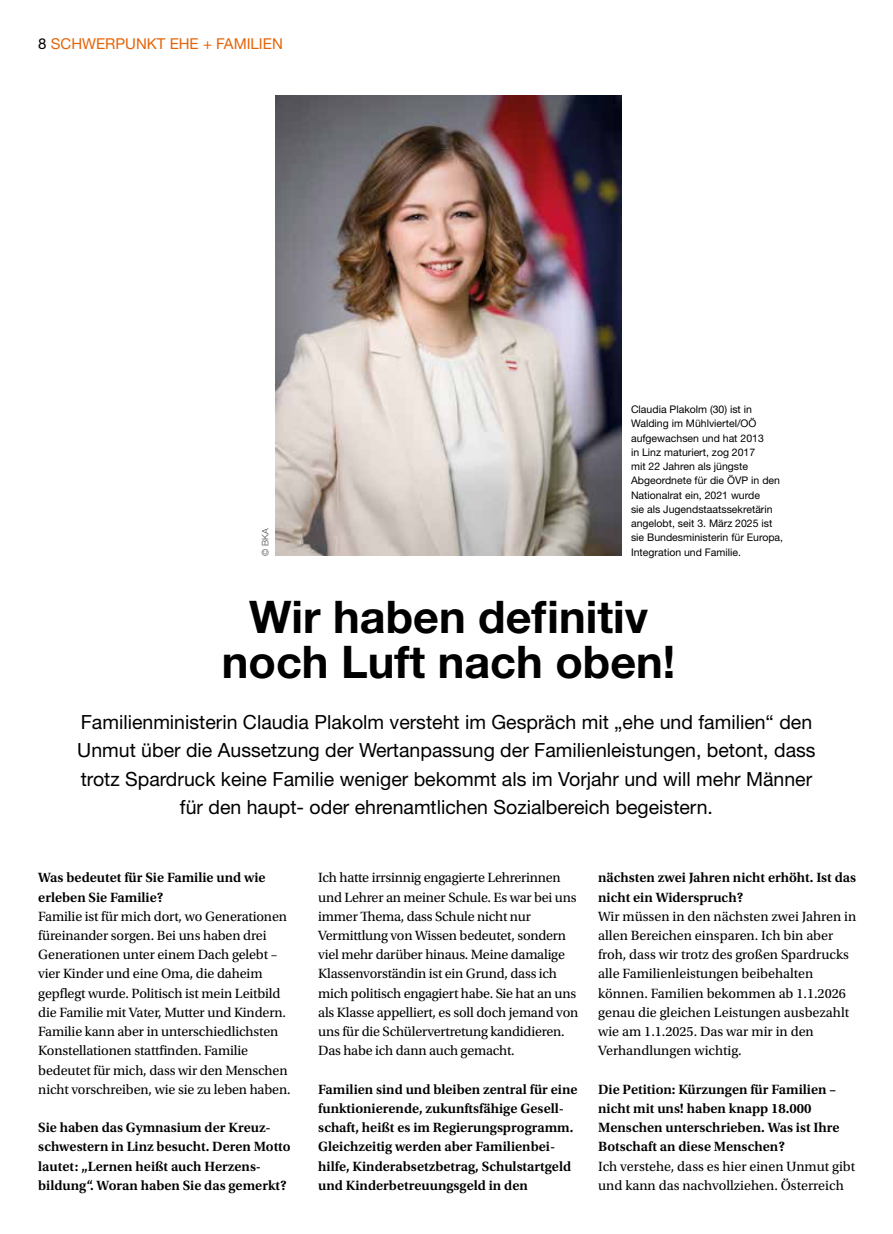
<style>
.page{position:relative;width:893px;height:1234px;background:#fff}
.page>*{position:absolute;margin:0;border:0;box-sizing:border-box;transform-origin:0 0}
.t1{font:700 45px/45px "Helvetica Neue LT Std";color:#000;text-align:center}
.t2{font:19.5px/28.5px "Helvetica Neue LT Std";color:#000;text-align:center}
.t3{font:15px "Helvetica Neue LT Std";color:#e46408}
.t4{font:14.1px/19.2px "Utopia Std";letter-spacing:-.01em;color:#000}
.t5{font:600 14.1px/19.2px "Utopia Std";color:#000}
.t6{font:10.5px/14.2px "Helvetica Neue LT Std";color:#000}
.t7{font:300 9px "Helvetica Neue LT Std";color:#494948}
.s1{color:#000}
</style>
<div class="page">
<img style="left:276px;top:95px;width:345px;height:460px">
<p class="t3" style="left:38px;top:35px;width:246px"><span class="s1">8</span> SCHWERPUNKT EHE + FAMILIEN</p>
<p class="t7" style="left:260px;top:555px;width:29px;rotate:-90deg">© BKA</p>
<p class="t6" style="left:631px;top:402px;width:154px">Claudia Plakolm (30) ist in<br>Walding im Mühlviertel/OÖ aufgewachsen und hat 2013<br>in Linz maturiert, zog 2017<br>mit 22 Jahren als jüngste<br>Abgeordnete für die ÖVP in den<br>Nationalrat ein, 2021 wurde<br>sie als Jugendstaatssekretärin angelobt, seit 3. März 2025 ist sie Bundesministerin für Europa,<br>Integration und Familie.</p>
<h1 class="t1" style="left:222px;top:593px;width:455px">Wir haben definitiv noch Luft nach oben!</h1>
<p class="t2" style="left:77px;top:707px;width:740px">Familienministerin Claudia Plakolm versteht im Gespräch mit „ehe und familien“ den Unmut über die Aussetzung der Wertanpassung der Familienleistungen, betont, dass trotz Spardruck keine Familie weniger bekommt als im Vorjahr und will mehr Männer für den haupt- oder ehrenamtlichen Sozialbereich begeistern.</p>
<p class="t5" style="left:38px;top:868px;width:229px">Was bedeutet für Sie Familie und wie erleben Sie Familie?</p>
<p class="t4" style="left:38px;top:906px;width:254px">Familie ist für mich dort, wo Generationen füreinander sorgen. Bei uns haben drei Generationen unter einem Dach gelebt – vier Kinder und eine Oma, die daheim gepflegt wurde. Politisch ist mein Leitbild die Familie mit Vater, Mutter und Kindern.<br>Familie kann aber in unterschiedlichsten Konstellationen stattfinden. Familie bedeutet für mich, dass wir den Menschen nicht vorschreiben, wie sie zu leben haben.</p>
<p class="t5" style="left:38px;top:1117px;width:254px">Sie haben das Gymnasium der Kreuz&shy;schwestern in Linz besucht. Deren Motto lautet: „Lernen heißt auch Herzens&shy;bildung“. Woran haben Sie das gemerkt?</p>
<p class="t4" style="left:318px;top:868px;width:262px">Ich hatte irrsinnig engagierte Lehrerinnen und Lehrer an meiner Schule. Es war bei uns immer Thema, dass Schule nicht nur Vermittlung von Wissen bedeutet, sondern viel mehr darüber hinaus. Meine damalige Klassenvorständin ist ein Grund, dass ich mich politisch engagiert habe. Sie hat an uns als Klasse appelliert, es soll doch jemand von uns für die Schülervertretung kandidieren.<br>Das habe ich dann auch gemacht.</p>
<p class="t5" style="left:318px;top:1079px;width:261px">Familien sind und bleiben zentral für eine funktionierende, zukunftsfähige Gesell&shy;schaft, heißt es im Regierungsprogramm.<br>Gleichzeitig werden aber Familienbei&shy;hilfe, Kinderabsetzbetrag, Schulstartgeld und Kinderbetreuungsgeld in den</p>
<p class="t5" style="left:598px;top:868px;width:259px">nächsten zwei Jahren nicht erhöht. Ist das nicht ein Widerspruch?</p>
<p class="t4" style="left:598px;top:906px;width:260px">Wir müssen in den nächsten zwei Jahren in allen Bereichen einsparen. Ich bin aber froh, dass wir trotz des großen Spardrucks alle Familienleistungen beibehalten können. Familien bekommen ab 1.1.2026 genau die gleichen Leistungen ausbezahlt wie am 1.1.2025. Das war mir in den Verhandlungen wichtig.</p>
<p class="t5" style="left:598px;top:1079px;width:243px">Die Petition: Kürzungen für Familien – nicht mit uns! haben knapp 18.000<br>Menschen unterschrieben. Was ist Ihre Botschaft an diese Menschen?</p>
<p class="t4" style="left:598px;top:1156px;width:258px">Ich verstehe, dass es hier einen Unmut gibt und kann das nachvollziehen. Österreich</p>
</div>
